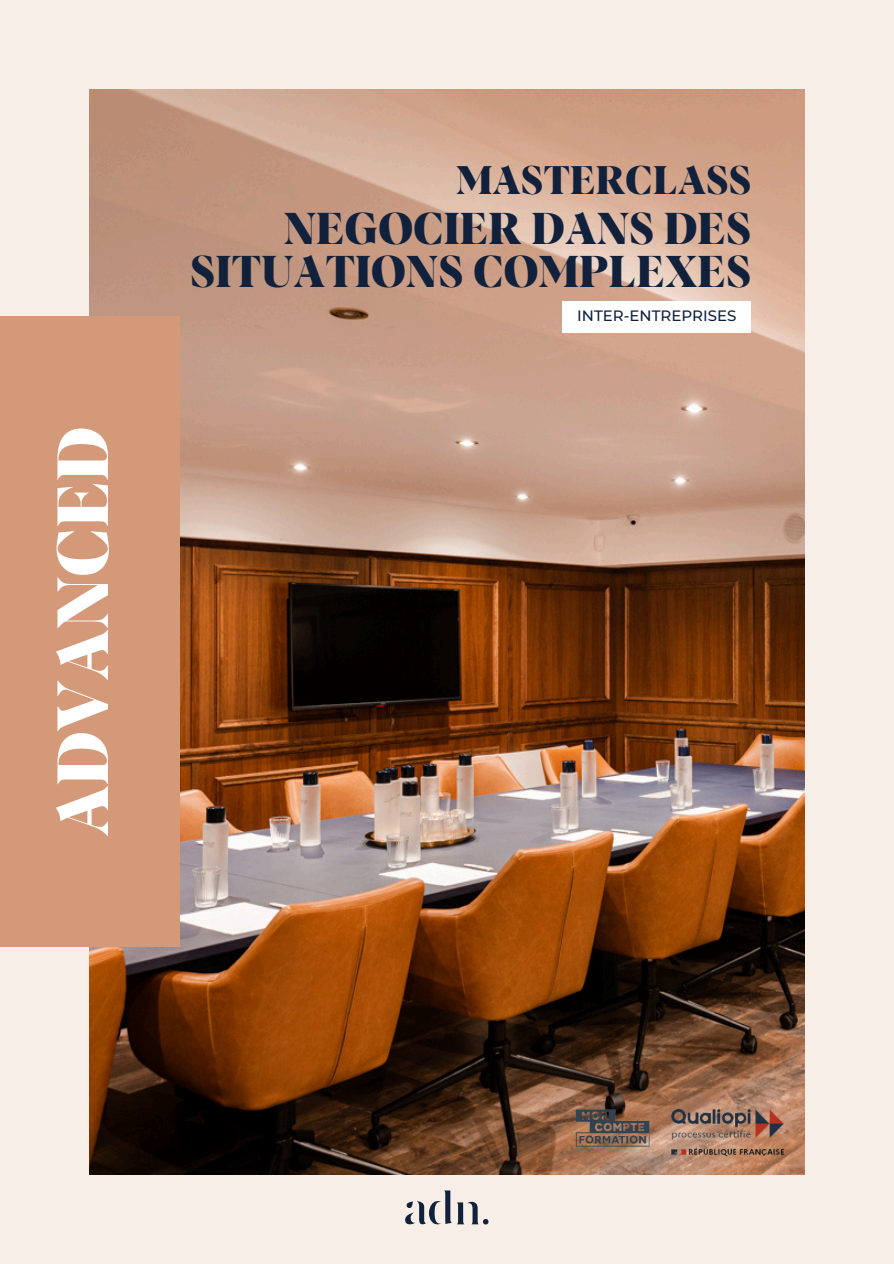
<style>
.page{position:relative;width:894px;height:1264px;background:#fff}
.page>*{position:absolute;margin:0;border:0;box-sizing:border-box;transform-origin:0 0}
.t1{font:700 70.5px "Albra Display TRIAL";color:#fff}
.t2{font:700 43.5px/42.8px "Albra Display TRIAL";color:#11213c;text-align:right}
.t3{font:700 39px "Albra Display TRIAL";color:#11213c}
.t4{font:500 15px "Montserrat";color:#11213c}
</style>
<div class="page">
<div style="left:0;top:0;width:893px;height:1263px;background:#f8eee8"></div>
<img style="left:89px;top:89px;width:715px;height:1085px">
<div style="left:0;top:316px;width:179px;height:630px;background:#d39978"></div>
<div style="left:562px;top:301px;width:189px;height:32px;background:#fff"></div>
<svg style="left:405px;top:1190px;width:83px;height:34px"></svg>
<img style="left:559px;top:1090px;width:97px;height:80px">
<img style="left:656px;top:1094px;width:142px;height:75px">
<h3 class="t1" style="left:52px;top:836px;width:411px;rotate:-90deg">ADVANCED</h3>
<h2 class="t3" style="left:456px;top:163px;width:296px">MASTERCLASS</h2>
<p class="t2" style="left:190px;top:210px;width:562px">NEGOCIER DANS DES<br>SITUATIONS COMPLEXES</p>
<p class="t4" style="left:577px;top:307px;width:160px">INTER-ENTREPRISES</p>
</div>
